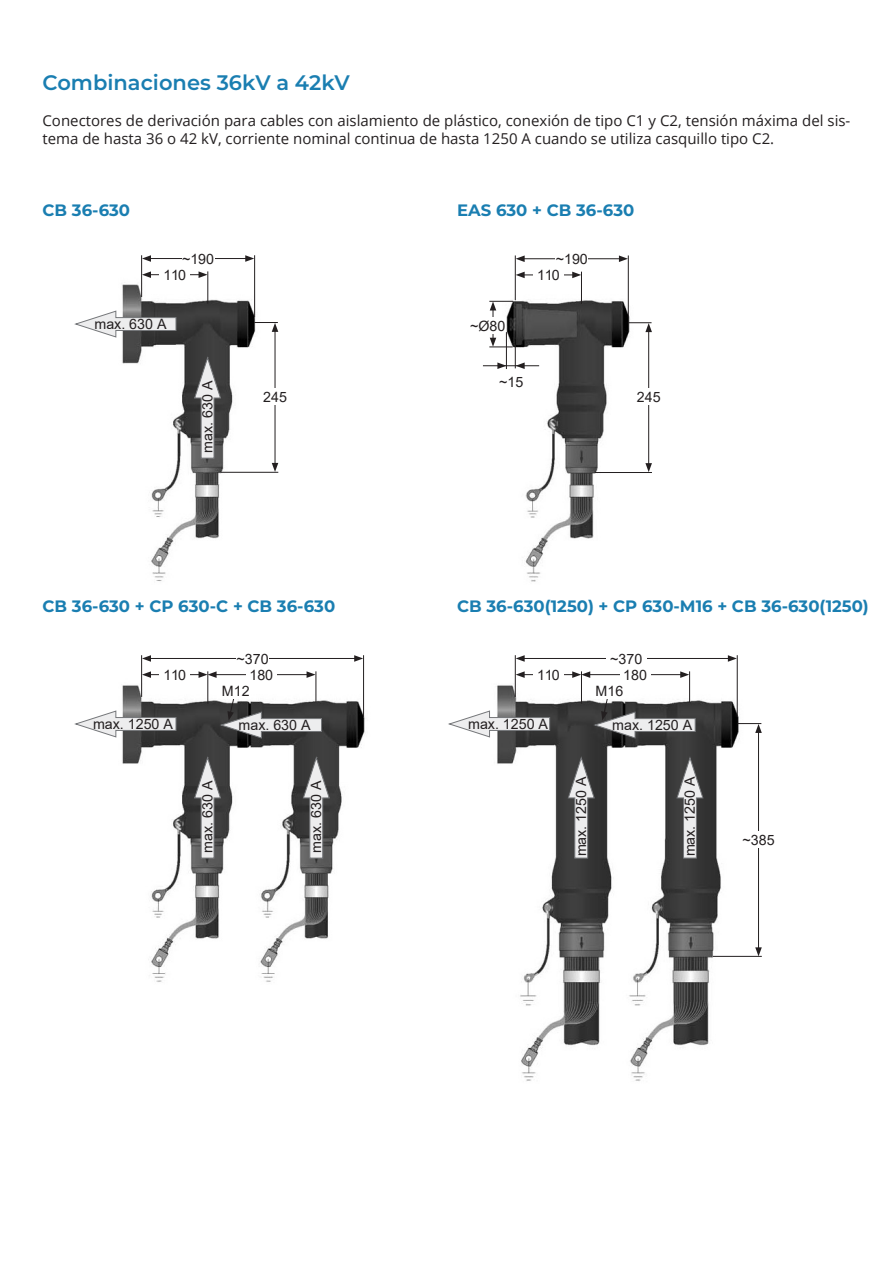
<style>
.page{position:relative;width:893px;height:1263px;background:#fff}
.page>*{position:absolute;margin:0;border:0;box-sizing:border-box;transform-origin:0 0}
.Subtitulos{font:600 21px "Montserrat";color:#1a7eb1}
.Subtitulo_codigos_contables{font:700 16.5px "Montserrat";color:#1a7eb1}
.Párrafo_de_texto{font:15px/18px "Open Sans";color:#231f20}
.t1{font:14.25px/16.2px "Arial";color:#231f20}
</style>
<div class="page">
<svg style="left:74px;top:255px;width:681px;height:826px"></svg>
<svg style="left:194px;top:357px;width:27px;height:101px;background:#8f8f90"></svg>
<hr style="left:149px;top:274px;width:52px;height:1px;background:#231f20">
<svg style="left:142px;top:271px;width:9px;height:7px"></svg>
<svg style="left:199px;top:271px;width:8px;height:7px"></svg>
<hr style="left:149px;top:258px;width:99px;height:1px;background:#231f20">
<svg style="left:142px;top:255px;width:9px;height:7px"></svg>
<svg style="left:245px;top:255px;width:9px;height:7px"></svg>
<hr style="left:141px;top:255px;width:1px;height:42px;background:#231f20">
<hr style="left:254px;top:255px;width:1px;height:62px;background:#231f20">
<div style="left:182px;top:250px;width:32px;height:17px;background:#fff"></div>
<div style="left:160px;top:267px;width:30px;height:16px;background:#fff"></div>
<hr style="left:207px;top:271px;width:1px;height:33px;background:#231f20">
<svg style="left:75px;top:311px;width:101px;height:26px"></svg>
<hr style="left:275px;top:330px;width:1px;height:135px;background:#231f20">
<svg style="left:272px;top:463px;width:6px;height:9px"></svg>
<svg style="left:254px;top:322px;width:24px;height:10px"></svg>
<hr style="left:221px;top:472px;width:57px;height:1px;background:#231f20">
<div style="left:259px;top:388px;width:32px;height:16px;background:#fff"></div>
<hr style="left:522px;top:275px;width:52px;height:1px;background:#231f20">
<svg style="left:516px;top:272px;width:9px;height:6px"></svg>
<svg style="left:572px;top:272px;width:9px;height:6px"></svg>
<hr style="left:522px;top:258px;width:99px;height:1px;background:#231f20">
<svg style="left:516px;top:255px;width:9px;height:7px"></svg>
<svg style="left:619px;top:255px;width:9px;height:7px"></svg>
<hr style="left:515px;top:255px;width:1px;height:45px;background:#231f20">
<hr style="left:628px;top:255px;width:1px;height:62px;background:#231f20">
<div style="left:556px;top:251px;width:32px;height:16px;background:#fff"></div>
<div style="left:533px;top:267px;width:30px;height:16px;background:#fff"></div>
<hr style="left:581px;top:272px;width:1px;height:32px;background:#231f20">
<hr style="left:648px;top:330px;width:1px;height:135px;background:#231f20">
<svg style="left:645px;top:463px;width:7px;height:9px"></svg>
<svg style="left:628px;top:322px;width:24px;height:10px"></svg>
<hr style="left:595px;top:472px;width:57px;height:1px;background:#231f20">
<div style="left:633px;top:388px;width:32px;height:17px;background:#fff"></div>
<hr style="left:493px;top:308px;width:1px;height:32px;background:#231f20">
<svg style="left:489px;top:301px;width:24px;height:9px"></svg>
<div style="left:463px;top:317px;width:42px;height:17px;background:#fff"></div>
<hr style="left:506px;top:332px;width:1px;height:37px;background:#231f20">
<div style="left:496px;top:373px;width:30px;height:16px;background:#fff"></div>
<svg style="left:483px;top:338px;width:56px;height:31px"></svg>
<svg style="left:568px;top:757px;width:27px;height:101px;background:#8b8b8c"></svg>
<hr style="left:522px;top:674px;width:52px;height:1px;background:#231f20">
<svg style="left:516px;top:671px;width:9px;height:7px"></svg>
<hr style="left:522px;top:658px;width:208px;height:1px;background:#231f20">
<svg style="left:516px;top:655px;width:9px;height:7px"></svg>
<svg style="left:728px;top:655px;width:9px;height:7px"></svg>
<hr style="left:515px;top:655px;width:1px;height:42px;background:#231f20">
<hr style="left:737px;top:655px;width:1px;height:62px;background:#231f20">
<div style="left:606px;top:650px;width:40px;height:16px;background:#fff"></div>
<div style="left:533px;top:666px;width:30px;height:17px;background:#fff"></div>
<svg style="left:448px;top:711px;width:102px;height:26px"></svg>
<div style="left:620px;top:666px;width:30px;height:17px;background:#fff"></div>
<svg style="left:677px;top:757px;width:26px;height:101px;background:#8f8f90"></svg>
<svg style="left:572px;top:671px;width:123px;height:67px"></svg>
<svg style="left:194px;top:757px;width:27px;height:101px;background:#8f8f90"></svg>
<hr style="left:149px;top:674px;width:52px;height:1px;background:#231f20">
<svg style="left:142px;top:671px;width:9px;height:7px"></svg>
<hr style="left:149px;top:658px;width:207px;height:1px;background:#231f20">
<svg style="left:142px;top:655px;width:9px;height:7px"></svg>
<svg style="left:354px;top:655px;width:9px;height:7px"></svg>
<hr style="left:141px;top:655px;width:1px;height:42px;background:#231f20">
<hr style="left:363px;top:655px;width:1px;height:62px;background:#231f20">
<div style="left:237px;top:650px;width:32px;height:16px;background:#fff"></div>
<div style="left:160px;top:666px;width:30px;height:17px;background:#fff"></div>
<svg style="left:75px;top:711px;width:101px;height:26px"></svg>
<div style="left:246px;top:666px;width:30px;height:17px;background:#fff"></div>
<svg style="left:303px;top:757px;width:27px;height:101px;background:#8f8f90"></svg>
<svg style="left:199px;top:671px;width:123px;height:67px"></svg>
<hr style="left:758px;top:731px;width:1px;height:219px;background:#231f20">
<svg style="left:755px;top:947px;width:7px;height:9px"></svg>
<svg style="left:738px;top:723px;width:24px;height:10px"></svg>
<hr style="left:713px;top:956px;width:49px;height:1px;background:#231f20">
<div style="left:743px;top:832px;width:32px;height:16px;background:#fff"></div>
<p class="Subtitulos" style="left:43px;top:68px;width:309px">Combinaciones 36kV a 42kV</p>
<p class="Párrafo_de_texto" style="left:43px;top:111px;width:809px">Conectores de derivación para cables con aislamiento de plástico, conexión de tipo C1 y C2, tensión máxima del sis&shy;tema de hasta 36 o 42 kV, corriente nominal continua de hasta 1250 A cuando se utiliza casquillo tipo C2.</p>
<p class="Subtitulo_codigos_contables" style="left:43px;top:198px;width:89px">CB 36-630</p>
<p class="Subtitulo_codigos_contables" style="left:457px;top:198px;width:179px">EAS 630 + CB 36-630</p>
<p class="t1" style="left:163px;top:250px;width:52px;text-indent:19px">~190<br>110</p>
<p class="t1" style="left:94px;top:316px;width:74px">max. 630 A</p>
<p class="t1" style="left:199px;top:453px;width:74px;rotate:-90deg">max. 630 A</p>
<p class="t1" style="left:263px;top:388px;width:25px">245</p>
<p class="t1" style="left:470px;top:318px;width:37px">~Ø80</p>
<p class="t1" style="left:537px;top:251px;width:52px;text-indent:19px">~190<br>110</p>
<p class="t1" style="left:499px;top:373px;width:26px">~15</p>
<p class="t1" style="left:637px;top:389px;width:25px">245</p>
<p class="Subtitulo_codigos_contables" style="left:43px;top:594px;width:294px">CB 36-630 + CP 630-C + CB 36-630</p>
<p class="Subtitulo_codigos_contables" style="left:457px;top:594px;width:413px">CB 36-630(1250) + CP 630-M16 + CB 36-630(1250)</p>
<p class="t1" style="left:163px;top:667px;width:24px">110</p>
<p class="t1" style="left:93px;top:716px;width:81px">max. 1250 A</p>
<p class="t1" style="left:237px;top:650px;width:34px">~370</p>
<p class="t1" style="left:249px;top:667px;width:25px">180</p>
<p class="t1" style="left:222px;top:683px;width:29px">M12</p>
<p class="t1" style="left:239px;top:717px;width:74px">max. 630 A</p>
<p class="t1" style="left:199px;top:852px;width:74px;rotate:-90deg">max. 630 A</p>
<p class="t1" style="left:308px;top:852px;width:74px;rotate:-90deg">max. 630 A</p>
<p class="t1" style="left:537px;top:667px;width:24px">110</p>
<p class="t1" style="left:468px;top:716px;width:81px">max. 1250 A</p>
<p class="t1" style="left:610px;top:650px;width:34px">~370</p>
<p class="t1" style="left:623px;top:667px;width:25px">180</p>
<p class="t1" style="left:596px;top:683px;width:29px">M16</p>
<p class="t1" style="left:612px;top:717px;width:81px">max. 1250 A</p>
<p class="t1" style="left:573px;top:856px;width:82px;rotate:-90deg">max. 1250 A</p>
<p class="t1" style="left:682px;top:856px;width:82px;rotate:-90deg">max. 1250 A</p>
<p class="t1" style="left:743px;top:832px;width:34px">~385</p>
</div>
